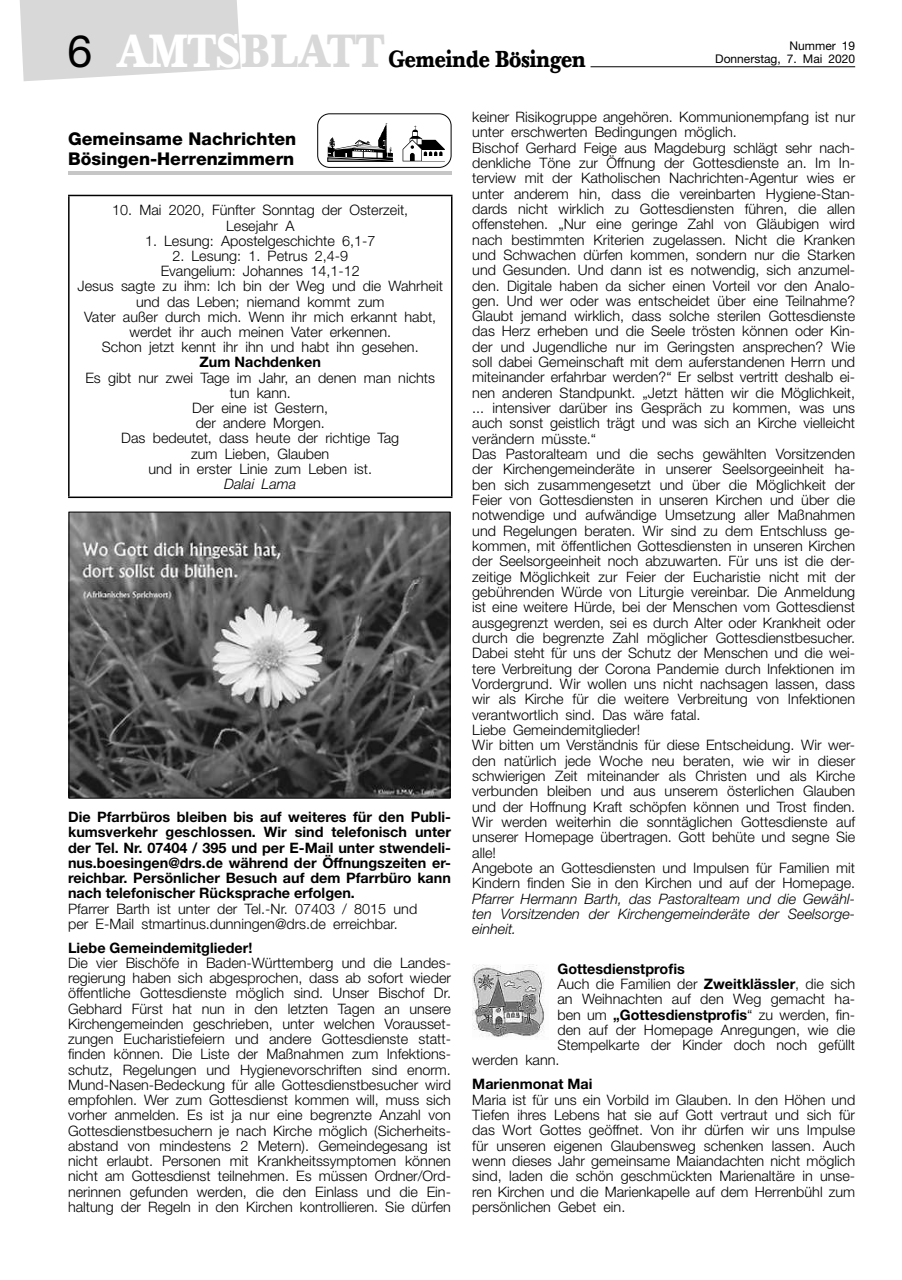
<style>
.page{position:relative;width:902px;height:1280px;background:#fff}
.page>*{position:absolute;margin:0;border:0;box-sizing:border-box;transform-origin:0 0}
.t1{font:700 22.8px "Baskerville BQ";color:#000;scale:.83 1}
.t2{font:800 17.55px/19.2px "Helvetica Neue";color:#000}
.t3{font:300 14.4px/15.3px "Helvetica Neue";color:#000;text-align:center}
.t4{font:700 14.4px/15.3px "Helvetica Neue";color:#000;text-align:justify}
.t5{font:italic 300 14.4px/15.3px "Helvetica Neue";color:#000;text-align:justify}
.t6{font:12px/12.9px "Helvetica Neue";color:#000;text-align:right}
.s1{font-family:"Helvetica Neue";font-weight:400;font-size:44.7px}
.s2{font-size:45.9px;color:#fff}
.s3{font-size:45.9px;color:#d8d8d8}
.s4{font-weight:700}
</style>
<div class="page">
<svg style="left:19px;top:0;width:222px;height:81px;background:#dbdbdb"></svg>
<hr style="left:590px;top:66px;width:265px;height:1px;background:#000">
<div style="left:317px;top:113px;width:134px;height:55px;border:1px solid #000;border-radius:12px"></div>
<svg style="left:402px;top:126px;width:43px;height:35px"></svg>
<svg style="left:327px;top:123px;width:66px;height:39px"></svg>
<hr style="left:68px;top:171px;width:383px;height:3px;background:#c6c6c6">
<hr style="left:68px;top:195px;width:384px;height:1px;background:#000">
<hr style="left:68px;top:196px;width:2px;height:300px;background:#000">
<hr style="left:451px;top:196px;width:1px;height:300px;background:#000">
<hr style="left:68px;top:496px;width:384px;height:2px;background:#000">
<img style="left:70px;top:514px;width:378px;height:283px">
<div style="left:68px;top:512px;width:382px;height:287px;border:1px solid #000"></div>
<img style="left:472px;top:964px;width:73px;height:73px">
<h1 class="t1" style="left:67px;top:44px;width:626px"><span class="s1">6</span> <span class="s2">AMTS</span><span class="s3">BLATT</span> Gemeinde Bösingen</h1>
<p class="t6" style="left:715px;top:39px;width:141px">Nummer 19<br>Donnerstag, 7. Mai 2020</p>
<p class="t2" style="left:68px;top:130px;width:230px">Gemeinsame Nachrichten<br>Bösingen-Herrenzimmern</p>
<p class="t3" style="left:112px;top:202px;width:297px">10. Mai 2020, Fünfter Sonntag der Osterzeit,<br>Lesejahr A</p>
<p class="t3" style="left:145px;top:233px;width:232px">1. Lesung: Apostelgeschichte 6,1-7</p>
<p class="t3" style="left:78px;top:248px;width:367px">2. Lesung: 1. Petrus 2,4-9<br>Evangelium: Johannes 14,1-12<br>Jesus sagte zu ihm: Ich bin der Weg und die Wahrheit und das Leben; niemand kommt zum<br>Vater außer durch mich. Wenn ihr mich erkannt habt, werdet ihr auch meinen Vater erkennen.<br>Schon jetzt kennt ihr ihn und habt ihn gesehen.</p>
<p class="t4" style="left:199px;top:354px;width:123px">Zum Nachdenken</p>
<p class="t3" style="left:85px;top:369px;width:351px">Es gibt nur zwei Tage im Jahr, an denen man nichts tun kann.<br>Der eine ist Gestern,<br>der andere Morgen.<br>Das bedeutet, dass heute der richtige Tag<br>zum Lieben, Glauben<br>und in erster Linie zum Leben ist.</p>
<p class="t5" style="left:224px;top:476px;width:73px">Dalai Lama</p>
<p class="t4" style="left:68px;top:809px;width:384px">Die Pfarrbüros bleiben bis auf weiteres für den Publi&shy;kumsverkehr geschlossen. Wir sind telefonisch unter der Tel. Nr. 07404 / 395 und per E-Mail unter stwendeli&shy;nus.boesingen@drs.de während der Öffnungszeiten er&shy;reichbar. Persönlicher Besuch auf dem Pfarrbüro kann nach telefonischer Rücksprache erfolgen.</p>
<p class="t3" style="left:68px;top:900px;width:350px;text-align:left">Pfarrer Barth ist unter der Tel.-Nr. 07403 / 8015 und per E-Mail stmartinus.dunningen@drs.de erreichbar.</p>
<p class="t4" style="left:68px;top:939px;width:186px">Liebe Gemeindemitglieder!</p>
<p class="t3" style="left:68px;top:955px;width:384px;text-align:justify">Die vier Bischöfe in Baden-Württemberg und die Landes&shy;regierung haben sich abgesprochen, dass ab sofort wieder öffentliche Gottesdienste möglich sind. Unser Bischof Dr.<br>Gebhard Fürst hat nun in den letzten Tagen an unsere Kirchengemeinden geschrieben, unter welchen Vorausset&shy;zungen Eucharistiefeiern und andere Gottesdienste statt&shy;finden können. Die Liste der Maßnahmen zum Infektions&shy;schutz, Regelungen und Hygienevorschriften sind enorm.<br>Mund-Nasen-Bedeckung für alle Gottesdienstbesucher wird empfohlen. Wer zum Gottesdienst kommen will, muss sich vorher anmelden. Es ist ja nur eine begrenzte Anzahl von Gottesdienstbesuchern je nach Kirche möglich (Sicherheits&shy;abstand von mindestens 2 Metern). Gemeindegesang ist nicht erlaubt. Personen mit Krankheitssymptomen können nicht am Gottesdienst teilnehmen. Es müssen Ordner/Ord&shy;nerinnen gefunden werden, die den Einlass und die Ein&shy;haltung der Regeln in den Kirchen kontrollieren. Sie dürfen</p>
<p class="t3" style="left:472px;top:109px;width:384px;text-align:left">keiner Risikogruppe angehören. Kommunionempfang ist nur unter erschwerten Bedingungen möglich.<br>Bischof Gerhard Feige aus Magdeburg schlägt sehr nach&shy;denkliche Töne zur Öffnung der Gottesdienste an. Im In&shy;terview mit der Katholischen Nachrichten-Agentur wies er unter anderem hin, dass die vereinbarten Hygiene-Stan&shy;dards nicht wirklich zu Gottesdiensten führen, die allen offenstehen. „Nur eine geringe Zahl von Gläubigen wird nach bestimmten Kriterien zugelassen. Nicht die Kranken und Schwachen dürfen kommen, sondern nur die Starken und Gesunden. Und dann ist es notwendig, sich anzumel&shy;den. Digitale haben da sicher einen Vorteil vor den Analo&shy;gen. Und wer oder was entscheidet über eine Teilnahme?<br>Glaubt jemand wirklich, dass solche sterilen Gottesdienste das Herz erheben und die Seele trösten können oder Kin&shy;der und Jugendliche nur im Geringsten ansprechen? Wie soll dabei Gemeinschaft mit dem auferstandenen Herrn und miteinander erfahrbar werden?“ Er selbst vertritt deshalb ei&shy;nen anderen Standpunkt. „Jetzt hätten wir die Möglichkeit, ... intensiver darüber ins Gespräch zu kommen, was uns auch sonst geistlich trägt und was sich an Kirche vielleicht verändern müsste.“<br>Das Pastoralteam und die sechs gewählten Vorsitzenden der Kirchengemeinderäte in unserer Seelsorgeeinheit ha&shy;ben sich zusammengesetzt und über die Möglichkeit der Feier von Gottesdiensten in unseren Kirchen und über die notwendige und aufwändige Umsetzung aller Maßnahmen und Regelungen beraten. Wir sind zu dem Entschluss ge&shy;kommen, mit öffentlichen Gottesdiensten in unseren Kirchen der Seelsorgeeinheit noch abzuwarten. Für uns ist die der&shy;zeitige Möglichkeit zur Feier der Eucharistie nicht mit der gebührenden Würde von Liturgie vereinbar. Die Anmeldung ist eine weitere Hürde, bei der Menschen vom Gottesdienst ausgegrenzt werden, sei es durch Alter oder Krankheit oder durch die begrenzte Zahl möglicher Gottesdienstbesucher.<br>Dabei steht für uns der Schutz der Menschen und die wei&shy;tere Verbreitung der Corona Pandemie durch Infektionen im Vordergrund. Wir wollen uns nicht nachsagen lassen, dass wir als Kirche für die weitere Verbreitung von Infektionen verantwortlich sind. Das wäre fatal.<br>Liebe Gemeindemitglieder!<br>Wir bitten um Verständnis für diese Entscheidung. Wir wer&shy;den natürlich jede Woche neu beraten, wie wir in dieser schwierigen Zeit miteinander als Christen und als Kirche verbunden bleiben und aus unserem österlichen Glauben und der Hoffnung Kraft schöpfen können und Trost finden.<br>Wir werden weiterhin die sonntäglichen Gottesdienste auf unserer Homepage übertragen. Gott behüte und segne Sie alle!<br>Angebote an Gottesdiensten und Impulsen für Familien mit Kindern finden Sie in den Kirchen und auf der Homepage.</p>
<p class="t5" style="left:472px;top:891px;width:384px">Pfarrer Hermann Barth, das Pastoralteam und die Gewähl&shy;ten Vorsitzenden der Kirchengemeinderäte der Seelsorge&shy;einheit.</p>
<p class="t4" style="left:557px;top:960px;width:129px">Gottesdienstprofis</p>
<p class="t3" style="left:557px;top:976px;width:299px">Auch die Familien der <span class="s4">Zweitklässler</span>, die sich</p>
<p class="t3" style="left:557px;top:991px;width:299px">an Weihnachten auf den Weg gemacht ha-</p>
<p class="t3" style="left:557px;top:1006px;width:299px">ben um <span class="s4">„Gottesdienstprofis</span>“ zu werden, fin-</p>
<p class="t3" style="left:557px;top:1022px;width:299px">den auf der Homepage Anregungen, wie die</p>
<p class="t3" style="left:557px;top:1037px;width:299px">Stempelkarte der Kinder doch noch gefüllt</p>
<p class="t3" style="left:472px;top:1052px;width:89px">werden kann.</p>
<p class="t4" style="left:472px;top:1076px;width:122px">Marienmonat Mai</p>
<p class="t3" style="left:472px;top:1091px;width:384px;text-align:justify">Maria ist für uns ein Vorbild im Glauben. In den Höhen und Tiefen ihres Lebens hat sie auf Gott vertraut und sich für das Wort Gottes geöffnet. Von ihr dürfen wir uns Impulse für unseren eigenen Glaubensweg schenken lassen. Auch wenn dieses Jahr gemeinsame Maiandachten nicht möglich sind, laden die schön geschmückten Marienaltäre in unse&shy;ren Kirchen und die Marienkapelle auf dem Herrenbühl zum persönlichen Gebet ein.</p>
</div>
